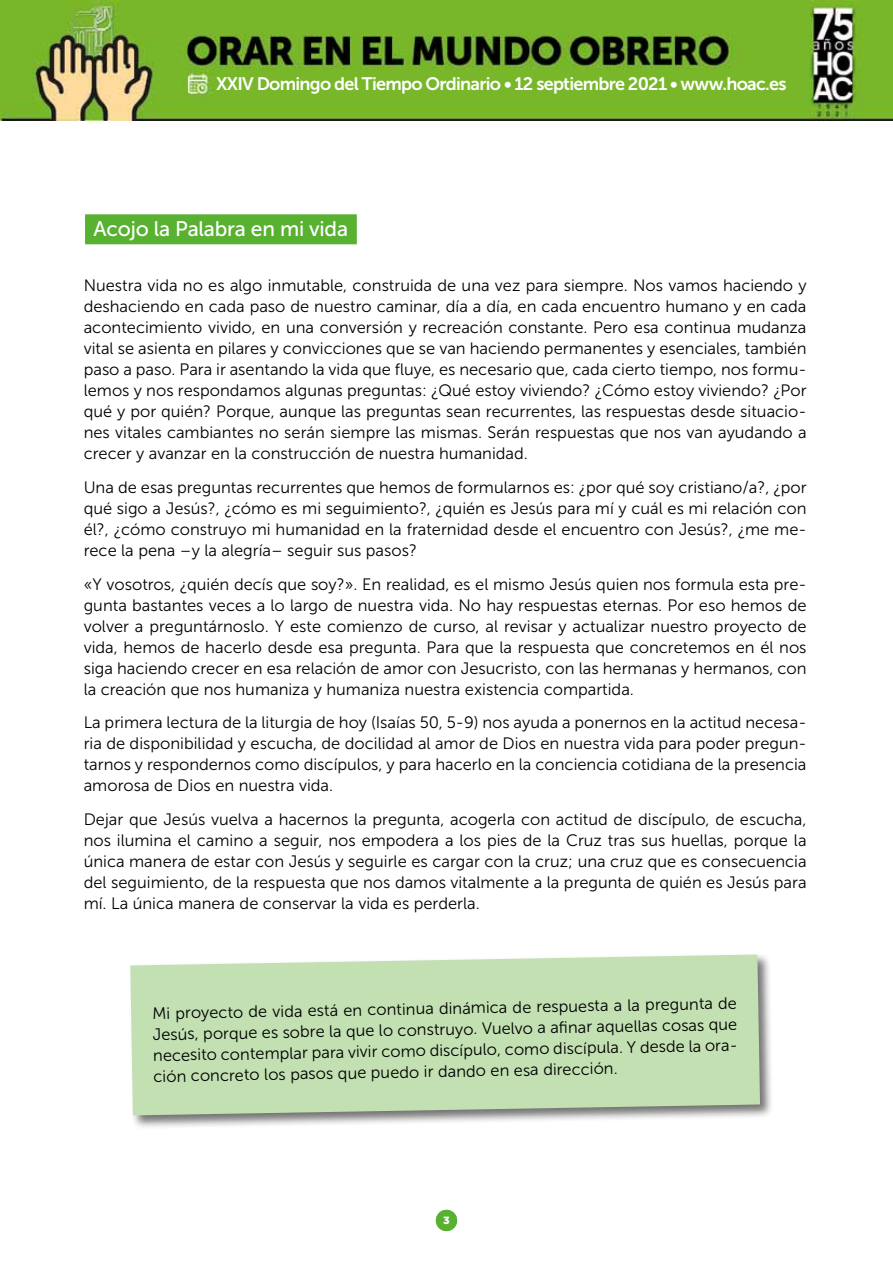
<style>
.page{position:relative;width:893px;height:1263px;background:#fff}
.page>*{position:absolute;margin:0;border:0;box-sizing:border-box;transform-origin:0 0}
.t1{font:21px "Museo Sans 500";letter-spacing:-.01em;color:#fff}
.t2{font:18px "Museo Sans 700";letter-spacing:-.04em;color:#fff}
.t3{font:16.5px/21px "Museo Sans 300";color:#000;text-align:justify}
.t4{font:900 10.5px "Gotham HTF";color:#fff}
</style>
<div class="page">
<img style="left:0;top:0;width:893px;height:120px">
<div style="left:128px;top:952px;width:646px;height:177px;background:#000;opacity:.55"></div>
<svg style="left:130px;top:954px;width:630px;height:161px;background:#c3deb4"></svg>
<div style="left:85px;top:214px;width:272px;height:30px;background:#59b132"></div>
<div style="left:436px;top:1210px;width:21px;height:21px;background:#59b132;border-radius:50%"></div>
<p class="t2" style="left:216px;top:74px;width:572px">XXIV Domingo del Tiempo Ordinario • 12 septiembre 2021 • www.hoac.es</p>
<p class="t1" style="left:94px;top:217px;width:256px">Acojo la Palabra en mi vida</p>
<p class="t3" style="left:84px;top:275px;width:724px">Nuestra vida no es algo inmutable, construida de una vez para siempre. Nos vamos haciendo y deshaciendo en cada paso de nuestro caminar, día a día, en cada encuentro humano y en cada acontecimiento vivido, en una conversión y recreación constante. Pero esa continua mudanza vital se asienta en pilares y convicciones que se van haciendo permanentes y esenciales, también paso a paso. Para ir asentando la vida que fluye, es necesario que, cada cierto tiempo, nos formu&shy;lemos y nos respondamos algunas preguntas: ¿Qué estoy viviendo? ¿Cómo estoy viviendo? ¿Por qué y por quién? Porque, aunque las preguntas sean recurrentes, las respuestas desde situacio&shy;nes vitales cambiantes no serán siempre las mismas. Serán respuestas que nos van ayudando a crecer y avanzar en la construcción de nuestra humanidad.</p>
<p class="t3" style="left:84px;top:477px;width:724px">Una de esas preguntas recurrentes que hemos de formularnos es: ¿por qué soy cristiano/a?, ¿por qué sigo a Jesús?, ¿cómo es mi seguimiento?, ¿quién es Jesús para mí y cuál es mi relación con él?, ¿cómo construyo mi humanidad en la fraternidad desde el encuentro con Jesús?, ¿me me&shy;rece la pena –y la alegría– seguir sus pasos?</p>
<p class="t3" style="left:84px;top:573px;width:724px">«Y vosotros, ¿quién decís que soy?». En realidad, es el mismo Jesús quien nos formula esta pre&shy;gunta bastantes veces a lo largo de nuestra vida. No hay respuestas eternas. Por eso hemos de volver a preguntárnoslo. Y este comienzo de curso, al revisar y actualizar nuestro proyecto de vida, hemos de hacerlo desde esa pregunta. Para que la respuesta que concretemos en él nos siga haciendo crecer en esa relación de amor con Jesucristo, con las hermanas y hermanos, con la creación que nos humaniza y humaniza nuestra existencia compartida.</p>
<p class="t3" style="left:84px;top:712px;width:724px">La primera lectura de la liturgia de hoy (Isaías 50, 5-9) nos ayuda a ponernos en la actitud necesa&shy;ria de disponibilidad y escucha, de docilidad al amor de Dios en nuestra vida para poder pregun&shy;tarnos y respondernos como discípulos, y para hacerlo en la conciencia cotidiana de la presencia amorosa de Dios en nuestra vida.</p>
<p class="t3" style="left:84px;top:809px;width:724px">Dejar que Jesús vuelva a hacernos la pregunta, acogerla con actitud de discípulo, de escucha, nos ilumina el camino a seguir, nos empodera a los pies de la Cruz tras sus huellas, porque la única manera de estar con Jesús y seguirle es cargar con la cruz; una cruz que es consecuencia del seguimiento, de la respuesta que nos damos vitalmente a la pregunta de quién es Jesús para mí. La única manera de conservar la vida es perderla.</p>
<p class="t3" style="left:152px;top:1003px;width:586px;rotate:-1deg">Mi proyecto de vida está en continua dinámica de respuesta a la pregunta de Jesús, porque es sobre la que lo construyo. Vuelvo a afi nar aquellas cosas que necesito contemplar para vivir como discípulo, como discípula. Y desde la ora&shy;ción concreto los pasos que puedo ir dando en esa dirección.</p>
<p class="t4" style="left:443px;top:1214px;width:8px">3</p>
</div>
